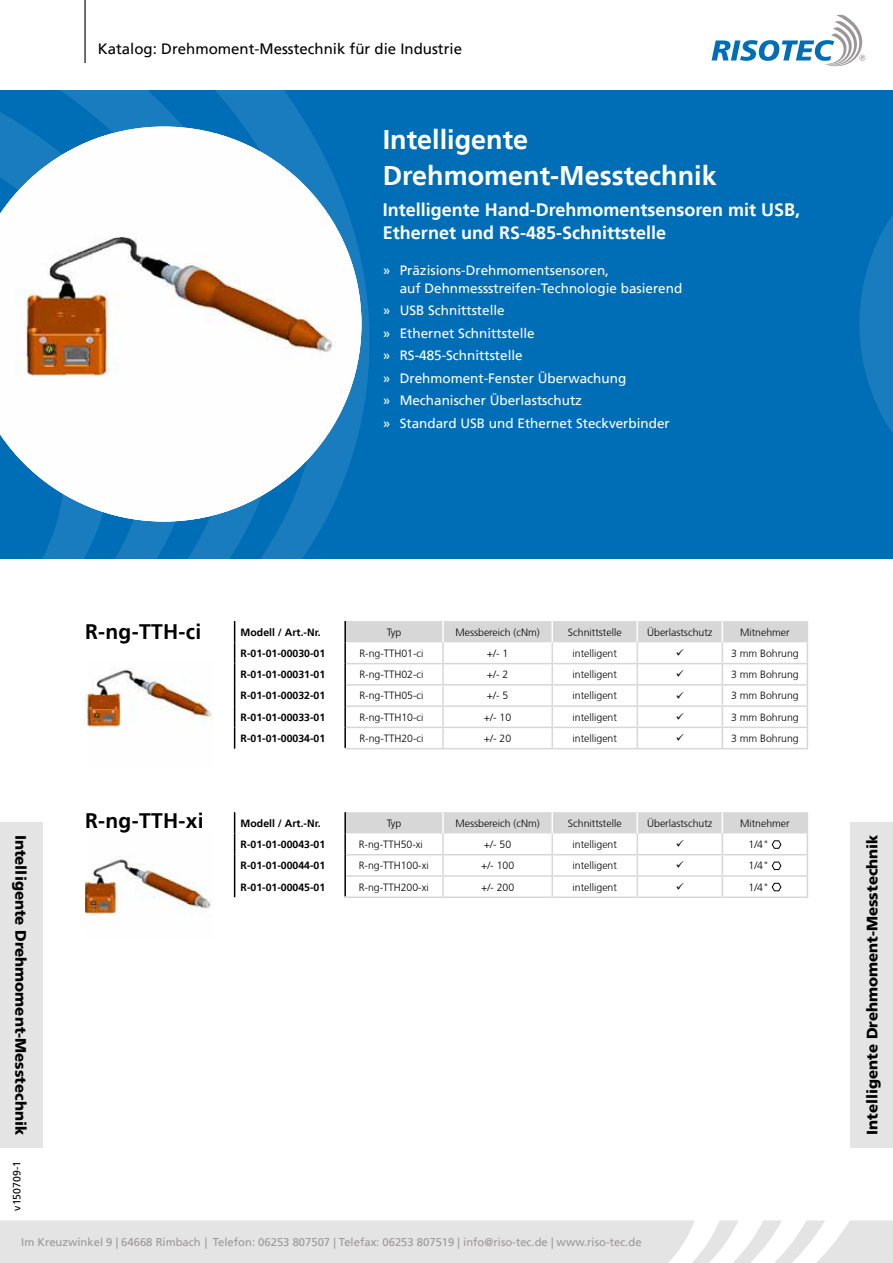
<style>
.page{position:relative;width:893px;height:1263px;background:#fff}
.page>*{position:absolute;margin:0;border:0;box-sizing:border-box;transform-origin:0 0}
.t1{font:700 27px/36px "Frutiger LT";color:#fff}
.t2{font:700 21px "Frutiger LT";letter-spacing:.015em;color:#000}
.t3{font:700 18px/22.5px "Frutiger LT";color:#fff}
.t4{font:900 15px "Frutiger LT";color:#000}
.t5{font:15px "Frutiger LT";color:#000}
.t6{font:13.5px/22.5px "Frutiger LT";color:#fff}
.t7{font:11.25px "Frutiger LT";color:#999797}
.t8{font:300 10.5px "Frutiger CE";color:#000}
.t9{font:700 10.5px "Frutiger LT";color:#000}
.t10{font:10.5px "Frutiger LT";color:#000}
</style>
<div class="page">
<div style="left:0;top:90px;width:893px;height:468px;background:#006eb7"></div>
<svg style="left:0;top:90px;width:370px;height:468px"></svg>
<hr style="left:84px;top:0;width:2px;height:63px;background:#000">
<svg style="left:711px;top:15px;width:154px;height:51px"></svg>
<svg style="left:0;top:1220px;width:893px;height:43px;background:#e8e7e7"></svg>
<svg style="left:859px;top:215px;width:34px;height:218px"></svg>
<div style="left:850px;top:822px;width:43px;height:326px;background:#e5e4e4"></div>
<div style="left:0;top:822px;width:43px;height:326px;background:#e5e4e4"></div>
<img style="left:0;top:133px;width:361px;height:388px">
<img style="left:85px;top:668px;width:128px;height:60px">
<hr style="left:637px;top:748px;width:85px;height:1px;background:#d8d7d7">
<hr style="left:344px;top:642px;width:2px;height:22px;background:#000">
<hr style="left:344px;top:664px;width:2px;height:21px;background:#000">
<hr style="left:344px;top:685px;width:2px;height:21px;background:#000">
<hr style="left:344px;top:706px;width:2px;height:21px;background:#000">
<hr style="left:344px;top:727px;width:2px;height:21px;background:#000">
<svg style="left:234px;top:621px;width:1px;height:128px"></svg>
<hr style="left:344px;top:621px;width:2px;height:21px;background:#000">
<hr style="left:443px;top:748px;width:109px;height:1px;background:#d8d7d7">
<hr style="left:552px;top:748px;width:85px;height:1px;background:#d8d7d7">
<hr style="left:722px;top:748px;width:86px;height:1px;background:#d8d7d7">
<hr style="left:344px;top:748px;width:99px;height:1px;background:#d8d7d7">
<hr style="left:344px;top:833px;width:2px;height:22px;background:#000">
<hr style="left:344px;top:855px;width:2px;height:21px;background:#000">
<hr style="left:344px;top:876px;width:2px;height:20px;background:#000">
<hr style="left:637px;top:896px;width:85px;height:2px;background:#d8d7d7">
<svg style="left:234px;top:812px;width:1px;height:85px"></svg>
<hr style="left:344px;top:812px;width:2px;height:21px;background:#000">
<hr style="left:443px;top:896px;width:109px;height:2px;background:#d8d7d7">
<hr style="left:552px;top:896px;width:85px;height:2px;background:#d8d7d7">
<hr style="left:344px;top:896px;width:99px;height:2px;background:#d8d7d7">
<hr style="left:722px;top:896px;width:86px;height:2px;background:#d8d7d7">
<img style="left:85px;top:855px;width:126px;height:61px">
<svg style="left:345px;top:621px;width:463px;height:127px"></svg>
<svg style="left:345px;top:812px;width:463px;height:84px"></svg>
<h3 class="t5" style="left:98px;top:40px;width:366px">Katalog: Drehmoment-Messtechnik für die Industrie</h3>
<h1 class="t1" style="left:383px;top:121px;width:336px">Intelligente<br>Drehmoment-Messtechnik</h1>
<h3 class="t3" style="left:383px;top:199px;width:419px">Intelligente Hand-Drehmomentsensoren mit USB,<br>Ethernet und RS-485-Schnittstelle</h3>
<p class="t6" style="left:400px;top:261px;width:284px;line-height:18px;text-indent:-17px">» Präzisions-Drehmomentsensoren,<br>auf Dehnmessstreifen-Technologie basierend</p>
<p class="t6" style="left:383px;top:299px;width:289px">» USB Schnittstelle<br>» Ethernet Schnittstelle<br>» RS-485-Schnittstelle<br>» Drehmoment-Fenster Überwachung<br>» Mechanischer Überlastschutz<br>» Standard USB und Ethernet Steckverbinder</p>
<h3 class="t4" style="left:30px;top:835px;width:302px;rotate:90deg">Intelligente Drehmoment-Messtechnik</h3>
<p class="t10" style="left:11px;top:1211px;width:51px;rotate:-90deg">v150709-1</p>
<h2 class="t2" style="left:85px;top:619px;width:118px">R-ng-TTH-ci</h2>
<p class="t9" style="left:241px;top:626px;width:82px">Modell / Art.-Nr.</p>
<p class="t8" style="left:387px;top:626px;width:16px">Typ</p>
<p class="t8" style="left:455px;top:626px;width:86px">Messbereich (cNm)</p>
<p class="t8" style="left:568px;top:626px;width:55px">Schnittstelle</p>
<p class="t8" style="left:647px;top:626px;width:67px">Überlastschutz</p>
<p class="t8" style="left:740px;top:626px;width:51px">Mitnehmer</p>
<p class="t9" style="left:241px;top:647px;width:86px">R-01-01-00030-01</p>
<p class="t8" style="left:359px;top:647px;width:66px">R-ng-TTH01-ci</p>
<p class="t8" style="left:487px;top:647px;width:23px">+/- 1</p>
<p class="t8" style="left:573px;top:647px;width:46px">intelligent</p>
<p class="t8" style="left:731px;top:647px;width:69px">3 mm Bohrung</p>
<p class="t9" style="left:241px;top:668px;width:86px">R-01-01-00031-01</p>
<p class="t8" style="left:359px;top:668px;width:66px">R-ng-TTH02-ci</p>
<p class="t8" style="left:487px;top:668px;width:23px">+/- 2</p>
<p class="t8" style="left:573px;top:668px;width:46px">intelligent</p>
<p class="t8" style="left:731px;top:668px;width:69px">3 mm Bohrung</p>
<p class="t9" style="left:241px;top:690px;width:86px">R-01-01-00032-01</p>
<p class="t8" style="left:359px;top:690px;width:66px">R-ng-TTH05-ci</p>
<p class="t8" style="left:487px;top:690px;width:23px">+/- 5</p>
<p class="t8" style="left:573px;top:690px;width:46px">intelligent</p>
<p class="t8" style="left:731px;top:690px;width:69px">3 mm Bohrung</p>
<p class="t9" style="left:241px;top:711px;width:86px">R-01-01-00033-01</p>
<p class="t8" style="left:359px;top:711px;width:66px">R-ng-TTH10-ci</p>
<p class="t8" style="left:484px;top:711px;width:29px">+/- 10</p>
<p class="t8" style="left:573px;top:711px;width:46px">intelligent</p>
<p class="t8" style="left:731px;top:711px;width:69px">3 mm Bohrung</p>
<p class="t9" style="left:241px;top:732px;width:86px">R-01-01-00034-01</p>
<p class="t8" style="left:359px;top:732px;width:66px">R-ng-TTH20-ci</p>
<p class="t8" style="left:484px;top:732px;width:29px">+/- 20</p>
<p class="t8" style="left:573px;top:732px;width:46px">intelligent</p>
<p class="t8" style="left:731px;top:732px;width:69px">3 mm Bohrung</p>
<h2 class="t2" style="left:85px;top:808px;width:120px">R-ng-TTH-xi</h2>
<p class="t9" style="left:241px;top:817px;width:82px">Modell / Art.-Nr.</p>
<p class="t8" style="left:387px;top:817px;width:16px">Typ</p>
<p class="t8" style="left:455px;top:817px;width:86px">Messbereich (cNm)</p>
<p class="t8" style="left:568px;top:817px;width:55px">Schnittstelle</p>
<p class="t8" style="left:647px;top:817px;width:67px">Überlastschutz</p>
<p class="t8" style="left:740px;top:817px;width:51px">Mitnehmer</p>
<p class="t9" style="left:241px;top:838px;width:86px">R-01-01-00043-01</p>
<p class="t8" style="left:359px;top:838px;width:66px">R-ng-TTH50-xi</p>
<p class="t8" style="left:484px;top:838px;width:29px">+/- 50</p>
<p class="t8" style="left:573px;top:838px;width:46px">intelligent</p>
<p class="t8" style="left:748px;top:838px;width:22px">1/4"</p>
<p class="t9" style="left:241px;top:859px;width:86px">R-01-01-00044-01</p>
<p class="t8" style="left:359px;top:859px;width:72px">R-ng-TTH100-xi</p>
<p class="t8" style="left:481px;top:859px;width:35px">+/- 100</p>
<p class="t8" style="left:573px;top:859px;width:46px">intelligent</p>
<p class="t8" style="left:748px;top:860px;width:22px">1/4"</p>
<p class="t9" style="left:241px;top:881px;width:86px">R-01-01-00045-01</p>
<p class="t8" style="left:359px;top:881px;width:72px">R-ng-TTH200-xi</p>
<p class="t8" style="left:481px;top:881px;width:35px">+/- 200</p>
<p class="t8" style="left:573px;top:881px;width:46px">intelligent</p>
<p class="t8" style="left:748px;top:881px;width:22px">1/4"</p>
<p class="t7" style="left:21px;top:1235px;width:622px">Im Kreuzwinkel 9 | 64668 Rimbach | Telefon: 06253 807507 | Telefax: 06253 807519 | info@riso-tec.de | www.riso-tec.de</p>
<h3 class="t4" style="left:863px;top:1135px;width:302px;rotate:-90deg">Intelligente Drehmoment-Messtechnik</h3>
</div>
